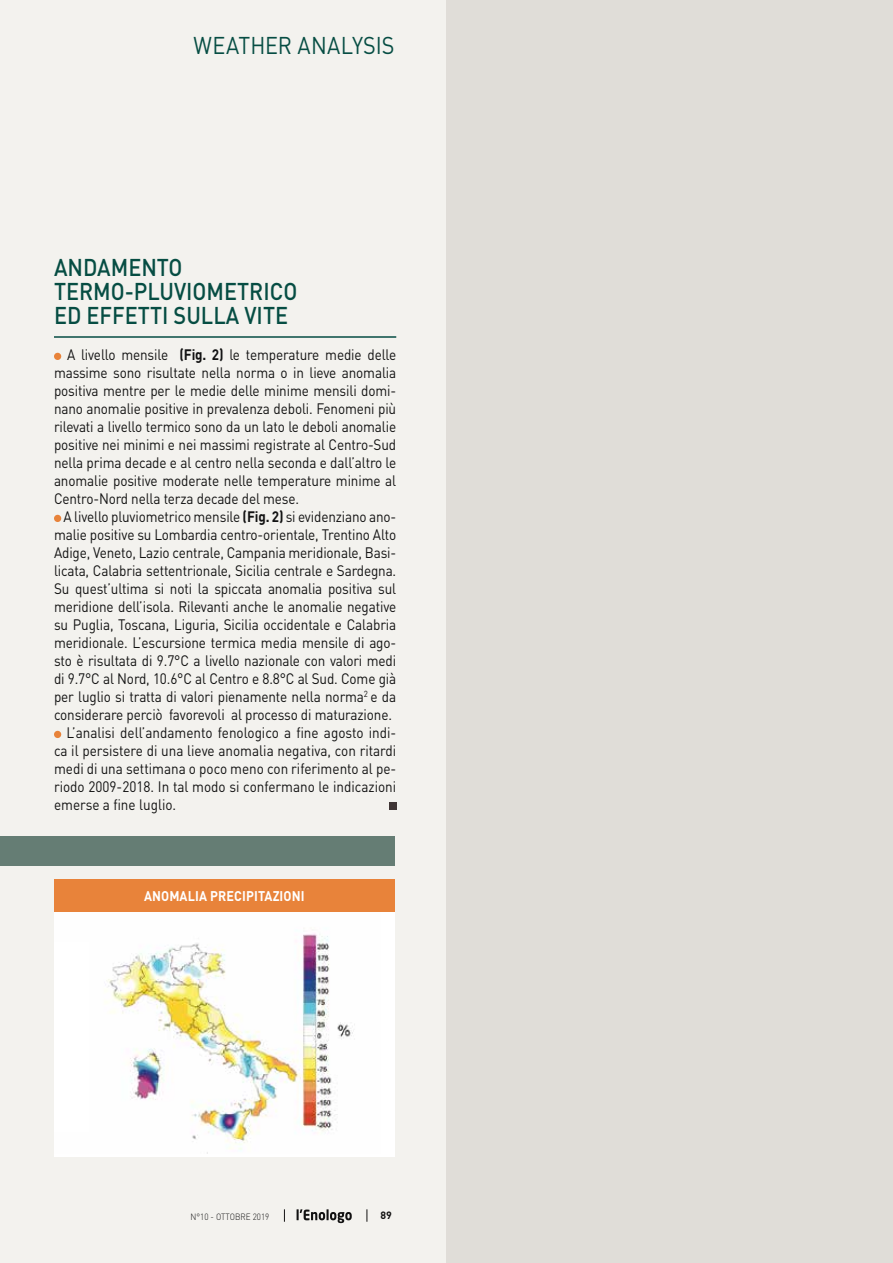
<style>
.page{position:relative;width:893px;height:1263px;background:#fff}
.page>*{position:absolute;margin:0;border:0;box-sizing:border-box;transform-origin:0 0}
.t1{font:500 24px/24px "DIN";color:#064d43;scale:.9 1}
.t2{font:24px "DIN";letter-spacing:.005em;color:#064d43;scale:.9 1}
.t3{font:15px/18px "DIN";letter-spacing:-.01em;color:#121212;text-align:justify;scale:.9 1}
.t4{font:700 13.95px "DIN";letter-spacing:.01em;color:#fff;scale:.9 1}
.t5{font:700 10.5px "DIN";color:#121212}
.t6{font:300 9px "DIN";color:#121212;scale:.9 1}
.s1{font-weight:700}
</style>
<div class="page">
<div style="left:0;top:0;width:446px;height:1263px;background:#f3f2ee"></div>
<svg style="left:297px;top:1209px;width:55px;height:14px"></svg>
<svg style="left:367px;top:1209px;width:1px;height:13px"></svg>
<svg style="left:284px;top:1209px;width:1px;height:13px"></svg>
<hr style="left:54px;top:336px;width:342px;height:2px;background:#064d43">
<div style="left:54px;top:353px;width:7px;height:7px;background:#e8833a;border-radius:50%"></div>
<div style="left:54px;top:515px;width:7px;height:7px;background:#e8833a;border-radius:50%"></div>
<div style="left:54px;top:731px;width:7px;height:7px;background:#e8833a;border-radius:50%"></div>
<div style="left:389px;top:803px;width:7px;height:7px;background:#3f3635"></div>
<div style="left:0;top:837px;width:395px;height:29px;background:#657d74"></div>
<div style="left:54px;top:912px;width:341px;height:244px;background:#fff"></div>
<img style="left:105px;top:933px;width:250px;height:220px">
<div style="left:54px;top:879px;width:341px;height:32px;background:#e8833a"></div>
<div style="left:446px;top:0;width:447px;height:1263px;background:#e0ddd8"></div>
<h1 class="t2" style="left:194px;top:30px;width:225px">WEATHER ANALYSIS</h1>
<h1 class="t1" style="left:54px;top:254px;width:272px">ANDAMENTO<br>TERMO-PLUVIOMETRICO<br>ED EFFETTI SULLA VITE</h1>
<p class="t3" style="left:54px;top:345px;width:382px;text-indent:13px">A livello mensile <span class="s1">(Fig. 2)</span> le temperature medie delle massime sono risultate nella norma o in lieve anomalia positiva mentre per le medie delle minime mensili domi&shy;nano anomalie positive in prevalenza deboli. Fenomeni più rilevati a livello termico sono da un lato le deboli anomalie positive nei minimi e nei massimi registrate al Centro-Sud nella prima decade e al centro nella seconda e dall’altro le anomalie positive moderate nelle temperature minime al Centro-Nord nella terza decade del mese.</p>
<p class="t3" style="left:64px;top:507px;width:371px">A livello pluviometrico mensile <span class="s1">(Fig. 2)</span> si evidenziano ano-</p>
<p class="t3" style="left:54px;top:525px;width:382px">malie positive su Lombardia centro-orientale, Trentino Alto</p>
<p class="t3" style="left:54px;top:543px;width:382px">Adige, Veneto, Lazio centrale, Campania meridionale, Basi-</p>
<p class="t3" style="left:54px;top:561px;width:382px">licata, Calabria settentrionale, Sicilia centrale e Sardegna.</p>
<p class="t3" style="left:54px;top:579px;width:382px">Su quest’ultima si noti la spiccata anomalia positiva sul</p>
<p class="t3" style="left:54px;top:597px;width:382px">meridione dell’isola. Rilevanti anche le anomalie negative</p>
<p class="t3" style="left:54px;top:615px;width:382px">su Puglia, Toscana, Liguria, Sicilia occidentale e Calabria</p>
<p class="t3" style="left:54px;top:633px;width:382px">meridionale. L’escursione termica media mensile di ago-</p>
<p class="t3" style="left:54px;top:651px;width:382px">sto è risultata di 9.7°C a livello nazionale con valori medi</p>
<p class="t3" style="left:54px;top:669px;width:382px">di 9.7°C al Nord, 10.6°C al Centro e 8.8°C al Sud. Come già</p>
<p class="t3" style="left:54px;top:687px;width:382px">per luglio si tratta di valori pienamente nella norma<sup>2</sup> e da</p>
<p class="t3" style="left:54px;top:705px;width:377px">considerare perciò favorevoli al processo di maturazione.</p>
<p class="t3" style="left:66px;top:723px;width:368px">L’analisi dell’andamento fenologico a fine agosto indi-</p>
<p class="t3" style="left:54px;top:741px;width:382px">ca il persistere di una lieve anomalia negativa, con ritardi</p>
<p class="t3" style="left:54px;top:759px;width:382px">medi di una settimana o poco meno con riferimento al pe-</p>
<p class="t3" style="left:54px;top:777px;width:382px">riodo 2009-2018. In tal modo si confermano le indicazioni</p>
<p class="t3" style="left:54px;top:795px;width:137px">emerse a fine luglio.</p>
<p class="t4" style="left:144px;top:887px;width:180px">ANOMALIA PRECIPITAZIONI</p>
<p class="t6" style="left:190px;top:1211px;width:89px">N°10 - OTTOBRE 2019</p>
<p class="t5" style="left:380px;top:1208px;width:13px">89</p>
</div>
